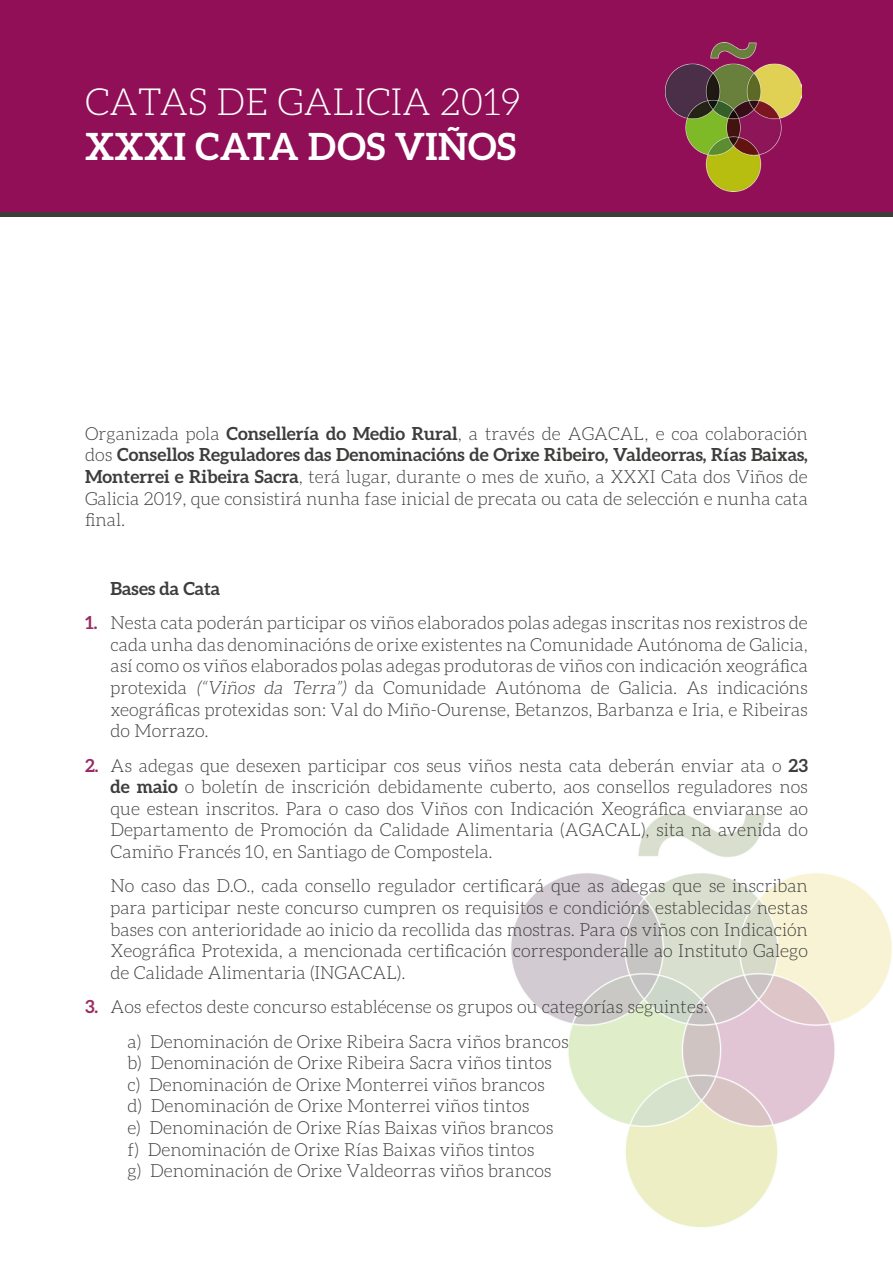
<style>
.page{position:relative;width:893px;height:1263px;background:#fff}
.page>*{position:absolute;margin:0;border:0;box-sizing:border-box;transform-origin:0 0}
.t1{font:300 37.5px "Aleo";color:#fff}
.t2{font:700 37.5px "Aleo";letter-spacing:.01em;color:#fff}
.t3{font:300 18px/21.6px "Aleo";color:#3d3d3c;text-align:justify}
.t4{font:700 18px "Aleo";color:#3d3d3c}
.s1{font-weight:700}
.s2{font-weight:700;color:#992c63}
.s3{font-style:italic}
</style>
<div class="page">
<div style="left:0;top:0;width:893px;height:213px;background:#900f57"></div>
<hr style="left:0;top:213px;width:893px;height:4px;background:#3d3d3c">
<img style="left:511px;top:813px;width:381px;height:414px">
<img style="left:665px;top:43px;width:137px;height:148px">
<p class="t1" style="left:85px;top:82px;width:437px">CATAS DE GALICIA 2019</p>
<p class="t2" style="left:85px;top:125px;width:433px">XXXI CATA DOS VIÑOS</p>
<p class="t3" style="left:85px;top:423px;width:724px">Organizada pola <span class="s1">Consellería do Medio Rural</span>, a través de AGACAL, e coa colaboración dos <span class="s1">Consellos Reguladores das Denominacións de Orixe Ribeiro, Valdeorras, Rías Baixas, Monterrei e Ribeira Sacra</span>, terá lugar, durante o mes de xuño, a XXXI Cata dos Viños de Galicia 2019, que consistirá nunha fase inicial de precata ou cata de selección e nunha cata final.</p>
<p class="t4" style="left:111px;top:578px;width:111px">Bases da Cata</p>
<p class="t3" style="left:111px;top:612px;width:699px;text-indent:-26px"><span class="s2">1.</span> Nesta cata poderán participar os viños elaborados polas adegas inscritas nos rexistros de cada unha das denominacións de orixe existentes na Comunidade Autónoma de Galicia, así como os viños elaborados polas adegas produtoras de viños con indicación xeográfica protexida <span class="s3">(“Viños da Terra”)</span> da Comunidade Autónoma de Galicia. As indicacións xeográficas protexidas son: Val do Miño-Ourense, Betanzos, Barbanza e Iria, e Ribeiras do Morrazo.</p>
<p class="t3" style="left:111px;top:754px;width:699px;text-indent:-26px"><span class="s2">2.</span> As adegas que desexen participar cos seus viños nesta cata deberán enviar ata o <span class="s1">23 de maio</span> o boletín de inscrición debidamente cuberto, aos consellos reguladores nos que estean inscritos. Para o caso dos Viños con Indicación Xeográfica enviaranse ao Departamento de Promoción da Calidade Alimentaria (AGACAL), sita na avenida do Camiño Francés 10, en Santiago de Compostela.</p>
<p class="t3" style="left:111px;top:875px;width:699px">No caso das D.O., cada consello regulador certificará que as adegas que se inscriban para participar neste concurso cumpren os requisitos e condicións establecidas nestas bases con anterioridade ao inicio da recollida das mostras. Para os viños con Indicación Xeográfica Protexida, a mencionada certificación corresponderalle ao Instituto Galego de Calidade Alimentaria (INGACAL).</p>
<p class="t3" style="left:85px;top:996px;width:624px"><span class="s2">3.</span> Aos efectos deste concurso establécense os grupos ou categorías seguintes:</p>
<p class="t3" style="left:128px;top:1030px;width:443px">a) Denominación de Orixe Ribeira Sacra viños brancos</p>
<p class="t3" style="left:128px;top:1052px;width:426px">b) Denominación de Orixe Ribeira Sacra viños tintos</p>
<p class="t3" style="left:128px;top:1073px;width:419px">c) Denominación de Orixe Monterrei viños brancos</p>
<p class="t3" style="left:128px;top:1095px;width:403px">d) Denominación de Orixe Monterrei viños tintos</p>
<p class="t3" style="left:128px;top:1117px;width:427px">e) Denominación de Orixe Rías Baixas viños brancos</p>
<p class="t3" style="left:128px;top:1138px;width:408px">f) Denominación de Orixe Rías Baixas viños tintos</p>
<p class="t3" style="left:128px;top:1160px;width:425px">g) Denominación de Orixe Valdeorras viños brancos</p>
</div>
